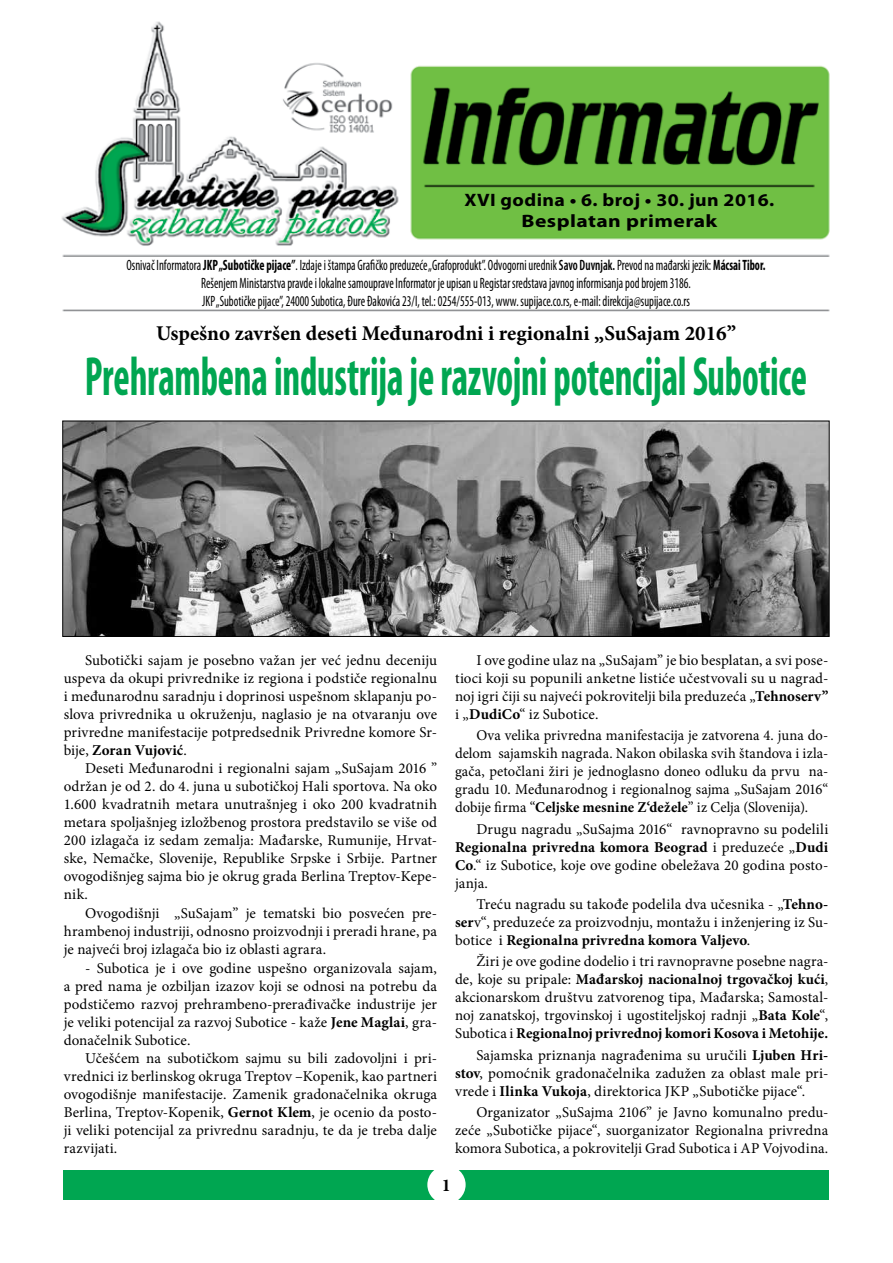
<style>
.page{position:relative;width:893px;height:1263px;background:#fff}
.page>*{position:absolute;margin:0;border:0;box-sizing:border-box;transform-origin:0 0}
.t1{font:700 condensed 55.5px "Myriad Pro";letter-spacing:-.005em;color:#00a651;scale:.7 1}
.t2{font:700 21px "Minion Pro";color:#000}
.t3{font:700 18px/21.6px "Myriad Pro";letter-spacing:.02em;color:#000;text-align:center;scale:1.1 1}
.t4{font:700 18px "Minion Pro";color:#000}
.t5{font:15px/18px "Minion Pro";color:#000;text-align:justify}
.t6{font:condensed 15px/18px "Myriad Pro";color:#000;text-align:center;scale:.81 1}
.s1{font-weight:700}
.s2{font-weight:600}
</style>
<div class="page">
<img style="left:61px;top:21px;width:769px;height:291px">
<div style="left:64px;top:258px;width:764px;height:48px;background:#fff"></div>
<div style="left:64px;top:1170px;width:765px;height:29px;background:#00a651"></div>
<div style="left:427px;top:1165px;width:39px;height:39px;background:#fff;border-radius:50%"></div>
<img style="left:64px;top:423px;width:764px;height:212px">
<div style="left:62px;top:421px;width:768px;height:216px;border:1px solid #000"></div>
<p class="t3" style="left:464px;top:188px;width:283px">XVI godina • 6. broj • 30. jun 2016.<br>Besplatan primerak</p>
<p class="t6" style="left:126px;top:255px;width:791px">Osnivač Informatora <span class="s1">JKP „Subotičke pijace”</span>. Izdaje i štampa Grafičko preduzeće „Grafoprodukt”. Odvogorni urednik <span class="s2">Savo Duvnjak.</span> Prevod na mađarski jezik: <span class="s1">Mácsai Tibor.<br></span>Rešenjem Ministarstva pravde i lokalne samouprave Informator je upisan u Registar sredstava javnog informisanja pod brojem 3186.<br>JKP „Subotičke pijace”, 24000 Subotica, Đure Đakovića 23/I, tel.: 0254/555-013, www. supijace.co.rs, e-mail: direkcija@supijace.co.rs</p>
<h2 class="t2" style="left:156px;top:319px;width:582px">Uspešno završen deseti Međunarodni i regionalni „SuSajam 2016”</h2>
<h1 class="t1" style="left:85px;top:342px;width:1033px">Prehrambena industrija je razvojni potencijal Subotice</h1>
<p class="t5" style="left:64px;top:651px;width:375px;text-indent:21px">Subotički sajam je posebno važan jer već jednu deceniju uspeva da okupi privrednike iz regiona i podstiče regionalnu i međunarodnu saradnju i doprinosi uspešnom sklapanju po&shy;slova privrednika u okruženju, naglasio je na otvaranju ove privredne manifestacije potpredsednik Privredne komore Sr&shy;bije, <span class="s1">Zoran Vujović</span>.</p>
<p class="t5" style="left:64px;top:760px;width:375px;text-indent:21px">Deseti Međunarodni i regionalni sajam „SuSajam 2016 ” održan je od 2. do 4. juna u subotičkoj Hali sportova. Na oko 1.600 kvadratnih metara unutrašnjeg i oko 200 kvadratnih metara spoljašnjeg izložbenog prostora predstavilо se više od 200 izlagača iz sedam zemalja: Mađarske, Rumunije, Hrvat&shy;ske, Nemačke, Slovenije, Republike Srpske i Srbije. Partner ovogodišnjeg sajma bio je okrug grada Berlina Treptov-Kepe&shy;nik.</p>
<p class="t5" style="left:64px;top:904px;width:375px;text-indent:21px">Ovogodišnji „SuSajam” je tematski bio posvećen pre&shy;hrambenoj industriji, odnosno proizvodnji i preradi hrane, pa je najveći broj izlagača bio iz oblasti agrara.</p>
<p class="t5" style="left:64px;top:959px;width:375px;text-indent:21px">- Subotica je i ove godine uspešno organizovala sajam, a pred nama je ozbiljan izazov koji se odnosi na potrebu da podstičemo razvoj prehrambeno-prerađivačke industrije jer je veliki potencijal za razvoj Subotice - kaže <span class="s1">Jene Maglai</span>, gra&shy;donačelnik Subotice.</p>
<p class="t5" style="left:64px;top:1049px;width:375px;text-indent:21px">Učešćem na subotičkom sajmu su bili zadovoljni i pri&shy;vrednici iz berlinskog okruga Treptov –Kopenik, kao partneri ovogodišnje manifestacije. Zamenik gradonačelnika okruga Berlina, Treptov-Kopenik, <span class="s1">Gernot Klem</span>, je ocenio da posto&shy;ji veliki potencijal za privrednu saradnju, te da je treba dalje razvijati.</p>
<p class="t5" style="left:455px;top:651px;width:375px;text-indent:21px">I ove godine ulaz na „SuSajam” je bio besplatan, a svi pose&shy;tioci koji su popunili anketne listiće učestvovali su u nagrad&shy;noj igri čiji su najveći pokrovitelji bila preduzeća „<span class="s1">Tehnoserv” </span>i „<span class="s1">DudiCo</span>“ iz Subotice.</p>
<p class="t5" style="left:455px;top:726px;width:375px;text-indent:21px">Ova velika privredna manifestacija je zatvorena 4. juna do&shy;delom sajamskih nagrada. Nakon obilaska svih štandova i izla&shy;gača, petočlani žiri je jednoglasno doneo odluku da prvu na&shy;gradu 10. Međunarodnog i regionalnog sajma „SuSajam 2016“ dobije firma “<span class="s1">Celjske mesnine Z‘dežele</span>” iz Celja (Slovenija).</p>
<p class="t5" style="left:455px;top:820px;width:375px;text-indent:21px">Drugu nagradu „SuSajma 2016“ ravnopravno su podelili <span class="s1">Regionalna privredna komora Beograd</span> i preduzeće „<span class="s1">Dudi Co</span>.“ iz Subotice, koje ove godine obeležava 20 godina posto&shy;janja.</p>
<p class="t5" style="left:455px;top:895px;width:375px;text-indent:21px">Treću nagradu su takođe podelila dva učesnika - „<span class="s1">Tehno&shy;ser</span>v“, preduzeće za proizvodnju, montažu i inženjering iz Su&shy;botice i <span class="s1">Regionalna privredna komora Valjevo</span>.</p>
<p class="t5" style="left:455px;top:952px;width:375px;text-indent:21px">Žiri je ove godine dodelio i tri ravnopravne posebne nagra&shy;de, koje su pripale: <span class="s1">Mađarskoj nacionalnoj trgovačkoj kući</span>, akcionarskom društvu zatvorenog tipa, Mađarska; Samostal&shy;noj zanatskoj, trgovinskoj i ugostiteljskoj radnji „<span class="s1">Bata Kole</span>“, Subotica i <span class="s1">Regionalnoj privrednoj komori Kosova i Metohije.</span></p>
<p class="t5" style="left:455px;top:1046px;width:375px;text-indent:21px">Sajamska priznanja nagrađenima su uručili <span class="s1">Ljuben Hri&shy;stov</span>, pomoćnik gradonačelnika zadužen za oblast male pri&shy;vrede i <span class="s1">Ilinka Vukoja</span>, direktorica JKP „Subotičke pijace“.</p>
<p class="t5" style="left:455px;top:1103px;width:375px;text-indent:21px">Organizator „SuSajma 2106” je Javno komunalno predu&shy;zeće „Subotičke pijace“, suorganizator Regionalna privredna komora Subotica, a pokrovitelji Grad Subotica i AP Vojvodina.</p>
<p class="t4" style="left:442px;top:1173px;width:10px">1</p>
</div>
